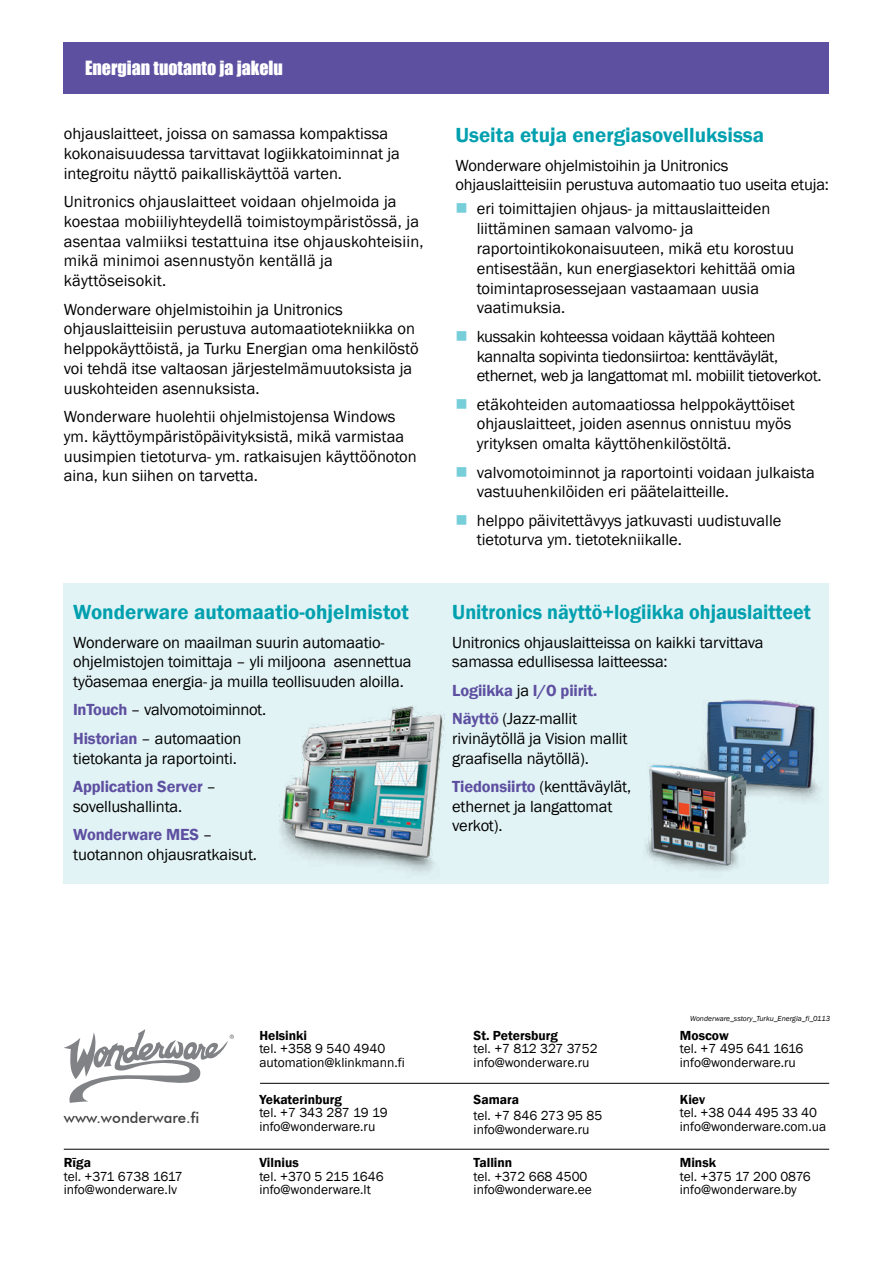
<style>
.page{position:relative;width:893px;height:1263px;background:#fff}
.page>*{position:absolute;margin:0;border:0;box-sizing:border-box;transform-origin:0 0}
.t1{font:600 21px "Franklin Gothic";color:#00a0af}
.t2{font:600 21px "Franklin Gothic";color:#00a0af;scale:.95 1}
.t3{font:18px "Impact";color:#fff}
.t4{font:16.5px/19.8px "Franklin Gothic";color:#000}
.t5{font:16.5px/19.8px "Franklin Gothic";letter-spacing:-.02em;color:#000}
.t6{font:600 16.5px/28.3px "Franklin Gothic";letter-spacing:-.01em;color:#5e50a1}
.t7{font:500 15px "Futura BT";color:#414042}
.t8{font:13.5px/13.5px "Franklin Gothic";color:#000}
.t9{font:600 13.5px "Franklin Gothic";color:#000}
.t10{font:italic 7.5px "Franklin Gothic";color:#000}
.s1{font-weight:600;color:#5e50a1}
.s2{color:#76ced9}
.s3{font-weight:400;color:#000}
</style>
<div class="page">
<div style="left:64px;top:583px;width:765px;height:300px;background:#e2f3f5"></div>
<hr style="left:64px;top:1149px;width:765px;height:1px;background:#000">
<hr style="left:260px;top:1083px;width:569px;height:1px;background:#000">
<svg style="left:64px;top:1029px;width:170px;height:74px"></svg>
<div style="left:64px;top:43px;width:765px;height:51px;background:#5e50a1"></div>
<img style="left:279px;top:705px;width:166px;height:168px">
<img style="left:702px;top:699px;width:116px;height:102px">
<img style="left:607px;top:757px;width:185px;height:127px">
<p class="t3" style="left:85px;top:54px;width:199px">Energian tuotanto ja jakelu</p>
<p class="t4" style="left:64px;top:124px;width:338px">ohjauslaitteet, joissa on samassa kompaktissa kokonaisuudessa tarvittavat logiikkatoiminnat ja integroitu näyttö paikalliskäyttöä varten.</p>
<p class="t4" style="left:64px;top:192px;width:361px">Unitronics ohjauslaitteet voidaan ohjelmoida ja koestaa mobiiliyhteydellä toimistoympäristössä, ja asentaa valmiiksi testattuina itse ohjauskohteisiin, mikä minimoi asennustyön kentällä ja käyttöseisokit.</p>
<p class="t4" style="left:64px;top:299px;width:356px">Wonderware ohjelmistoihin ja Unitronics ohjauslaitteisiin perustuva automaatiotekniikka on helppokäyttöistä, ja Turku Energian oma henkilöstö voi tehdä itse valtaosan järjestelmämuutoksista ja uuskohteiden asennuksista.</p>
<p class="t4" style="left:64px;top:407px;width:354px">Wonderware huolehtii ohjelmistojensa Windows ym. käyttöympäristöpäivityksistä, mikä varmistaa uusimpien tietoturva- ym. ratkaisujen käyttöönoton aina, kun siihen on tarvetta.</p>
<p class="t1" style="left:73px;top:599px;width:337px">Wonderware automaatio-ohjelmistot</p>
<p class="t4" style="left:73px;top:632px;width:340px">Wonderware on maailman suurin automaatio&shy;ohjelmistojen toimittaja – yli miljoona asennettua työasemaa energia- ja muilla teollisuuden aloilla.</p>
<p class="t5" style="left:73px;top:696px;width:194px;line-height:28.3px"><span class="s1">InTouch</span> – valvomotoiminnot.<br><span class="s1">Historian</span> – automaation</p>
<p class="t4" style="left:73px;top:744px;width:165px;line-height:28.3px">tietokanta ja raportointi.<br><span class="s1">Application Server</span> –</p>
<p class="t4" style="left:73px;top:792px;width:141px;line-height:28.3px">sovellushallinta.<br><span class="s1">Wonderware MES</span> –</p>
<p class="t4" style="left:73px;top:845px;width:185px">tuotannon ohjausratkaisut.</p>
<p class="t1" style="left:455px;top:122px;width:310px">Useita etuja energiasovelluksissa</p>
<p class="t4" style="left:455px;top:156px;width:375px">Wonderware ohjelmistoihin ja Unitronics ohjauslaitteisiin perustuva automaatio tuo useita etuja:</p>
<p class="t4" style="left:477px;top:199px;width:320px;text-indent:-21px"><span class="s2">■</span> eri toimittajien ohjaus- ja mittauslaitteiden liittäminen samaan valvomo- ja raportointikokonaisuuteen, mikä etu korostuu entisestään, kun energiasektori kehittää omia toimintaprosessejaan vastaamaan uusia vaatimuksia.</p>
<p class="t5" style="left:477px;top:327px;width:346px;text-indent:-21px"><span class="s2">■</span> kussakin kohteessa voidaan käyttää kohteen kannalta sopivinta tiedonsiirtoa: kenttäväylät, ethernet, web ja langattomat ml. mobiilit tietoverkot.</p>
<p class="t4" style="left:477px;top:395px;width:320px;text-indent:-21px"><span class="s2">■</span> etäkohteiden automaatiossa helppokäyttöiset ohjauslaitteet, joiden asennus onnistuu myös yrityksen omalta käyttöhenkilöstöltä.</p>
<p class="t4" style="left:477px;top:462px;width:340px;text-indent:-21px"><span class="s2">■</span> valvomotoiminnot ja raportointi voidaan julkaista vastuuhenkilöiden eri päätelaitteille.</p>
<p class="t4" style="left:477px;top:511px;width:306px;text-indent:-21px"><span class="s2">■</span> helppo päivitettävyys jatkuvasti uudistuvalle tietoturva ym. tietotekniikalle.</p>
<p class="t2" style="left:452px;top:599px;width:379px">Unitronics näyttö+logiikka ohjauslaitteet</p>
<p class="t4" style="left:452px;top:632px;width:313px">Unitronics ohjauslaitteissa on kaikki tarvittava samassa edullisessa laitteessa:</p>
<p class="t6" style="left:452px;top:676px;width:147px">Logiikka <span class="s3">ja</span> I/O piirit.<br>Näyttö <span class="s3">(Jazz-mallit</span></p>
<p class="t4" style="left:452px;top:729px;width:177px">rivinäytöllä ja Vision mallit graafisella näytöllä).</p>
<p class="t4" style="left:452px;top:777px;width:180px"><span class="s1">Tiedonsiirto</span> (kenttäväylät, ethernet ja langattomat verkot).</p>
<p class="t7" style="left:64px;top:1109px;width:137px">www.wonderware.fi</p>
<p class="t9" style="left:64px;top:1154px;width:29px">Rīga</p>
<p class="t8" style="left:64px;top:1170px;width:120px">tel. +371 6738 1617 info@wonderware.lv</p>
<p class="t9" style="left:259px;top:1027px;width:49px">Helsinki</p>
<p class="t8" style="left:259px;top:1042px;width:147px">tel. +358 9 540 4940 automation@klinkmann.fi</p>
<p class="t9" style="left:259px;top:1091px;width:84px">Yekaterinburg</p>
<p class="t8" style="left:259px;top:1106px;width:130px">tel. +7 343 287 19 19 info@wonderware.ru</p>
<p class="t9" style="left:259px;top:1154px;width:41px">Vilnius</p>
<p class="t8" style="left:259px;top:1170px;width:126px">tel. +370 5 215 1646 info@wonderware.lt</p>
<p class="t9" style="left:474px;top:1027px;width:86px">St. Petersburg</p>
<p class="t8" style="left:474px;top:1042px;width:126px">tel. +7 812 327 3752 info@wonderware.ru</p>
<p class="t9" style="left:474px;top:1091px;width:47px">Samara</p>
<p class="t8" style="left:474px;top:1109px;width:130px">tel. +7 846 273 95 85 info@wonderware.ru</p>
<p class="t9" style="left:474px;top:1154px;width:40px">Tallinn</p>
<p class="t8" style="left:474px;top:1170px;width:120px">tel. +372 668 4500 info@wonderware.ee</p>
<p class="t10" style="left:690px;top:1014px;width:142px">Wonderware_sstory_Turku_Energia_fi_0113</p>
<p class="t9" style="left:680px;top:1027px;width:50px">Moscow</p>
<p class="t8" style="left:680px;top:1042px;width:125px">tel. +7 495 641 1616 info@wonderware.ru</p>
<p class="t9" style="left:680px;top:1091px;width:27px">Кiev</p>
<p class="t8" style="left:680px;top:1106px;width:148px">tel. +38 044 495 33 40 info@wonderware.com.ua</p>
<p class="t9" style="left:680px;top:1154px;width:38px">Мinsk</p>
<p class="t8" style="left:680px;top:1170px;width:132px">tel. +375 17 200 0876 info@wonderware.by</p>
</div>
